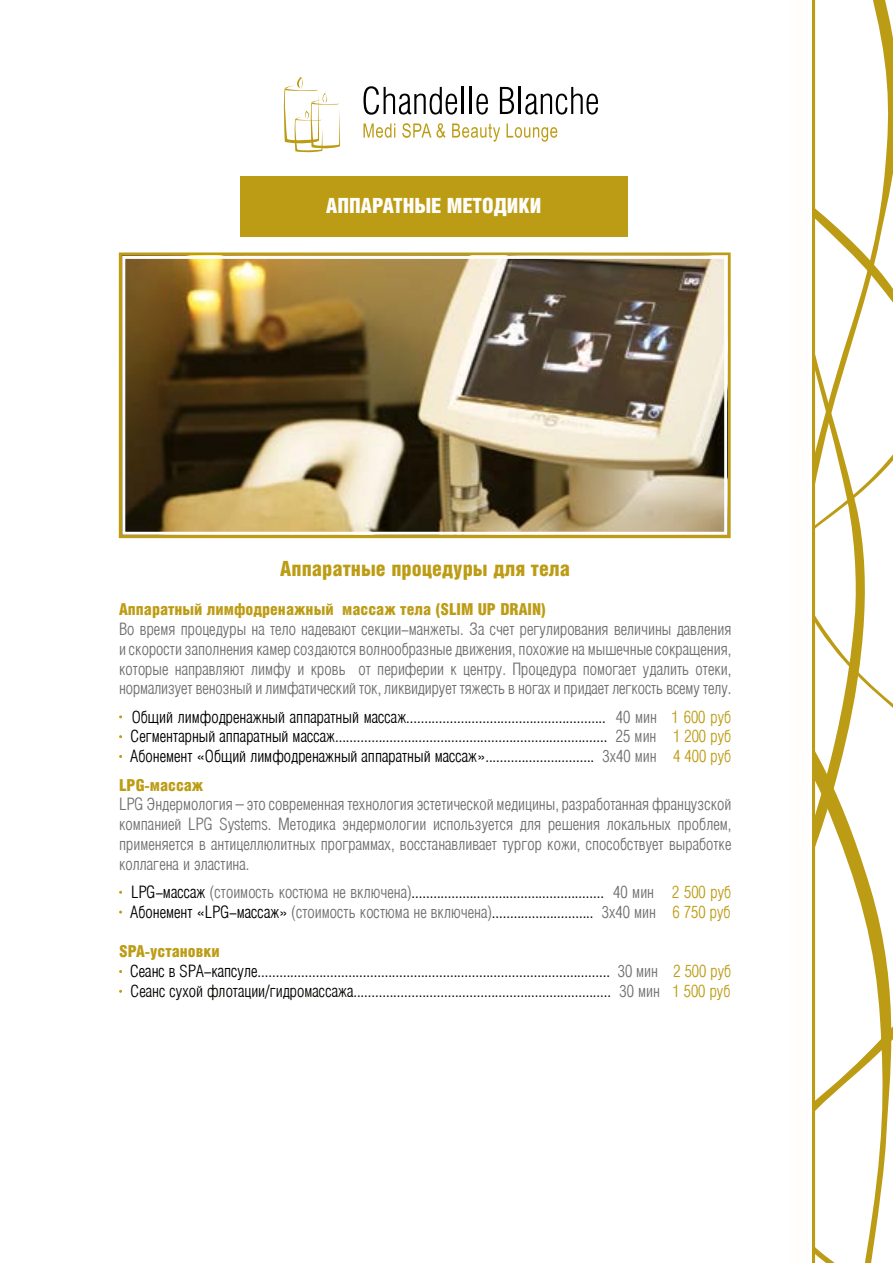
<style>
.page{position:relative;width:893px;height:1263px;background:#fff}
.page>*{position:absolute;margin:0;border:0;box-sizing:border-box;transform-origin:0 0}
.t1{font:21px "Helios Cond Black C";color:#bd9c15}
.t2{font:21px "Helios Cond Black C";color:#fffefd}
.t3{font:300 16.5px/19.8px "Helios Cond";color:#000}
.t4{font:300 16.5px/19.8px "Helios Cond";letter-spacing:-.005em;color:#707070;text-align:justify}
.t5{font:16.5px "Helios Cond Black C";color:#bd9c15}
.s1{color:#707070}
.s2{color:#bd9c15}
.s3{color:#080500}
</style>
<div class="page">
<svg style="left:815px;top:0;width:78px;height:564px"></svg>
<svg style="left:815px;top:564px;width:50px;height:76px"></svg>
<svg style="left:815px;top:640px;width:78px;height:623px"></svg>
<div style="left:809px;top:0;width:6px;height:1263px;background:#bd9c15"></div>
<div style="left:790px;top:0;width:22px;height:1263px;background:#fffefd"></div>
<svg style="left:283px;top:77px;width:57px;height:76px"></svg>
<svg style="left:363px;top:86px;width:94px;height:29px"></svg>
<hr style="left:462px;top:87px;width:2px;height:27px;background:#000">
<hr style="left:470px;top:87px;width:2px;height:27px;background:#000">
<svg style="left:476px;top:94px;width:12px;height:21px"></svg>
<svg style="left:500px;top:87px;width:14px;height:27px"></svg>
<hr style="left:519px;top:87px;width:2px;height:27px;background:#000">
<svg style="left:525px;top:87px;width:73px;height:28px"></svg>
<svg style="left:363px;top:123px;width:32px;height:15px"></svg>
<svg style="left:402px;top:123px;width:43px;height:15px"></svg>
<svg style="left:452px;top:123px;width:48px;height:19px"></svg>
<svg style="left:506px;top:123px;width:51px;height:19px"></svg>
<div style="left:240px;top:176px;width:387px;height:61px;background:#bd9c15"></div>
<div style="left:119px;top:252px;width:612px;height:286px;border:3px solid #bd9c15"></div>
<img style="left:126px;top:260px;width:597px;height:271px">
<div style="left:122px;top:256px;width:605px;height:279px;border:3px solid #fffefd"></div>
<p class="t2" style="left:326px;top:193px;width:217px">АППАРАТНЫЕ МЕТОДИКИ</p>
<p class="t1" style="left:280px;top:556px;width:291px">Аппаратные процедуры для тела</p>
<p class="t5" style="left:119px;top:600px;width:429px">Аппаратный лимфодренажный массаж тела (SLIM UP DRAIN)</p>
<p class="t4" style="left:119px;top:620px;width:614px">Во время процедуры на тело надевают секции-манжеты. За счет регулирования величины давления и скорости заполнения камер создаются волнообразные движения, похожие на мышечные сокращения, которые направляют лимфу и кровь от периферии к центру. Процедура помогает удалить отеки, нормализует венозный и лимфатический ток, ликвидирует тяжесть в ногах и придает легкость всему телу.</p>
<p class="t3" style="left:130px;top:707px;width:603px;text-align:justify">Общий лимфодренажный аппаратный массаж....................................................... <span class="s1">40 мин</span> <span class="s2">1 600 руб </span>Сегментарный аппаратный массаж........................................................................... <span class="s1">25 мин</span> <span class="s2">1 200 руб </span>Абонемент «Общий лимфодренажный аппаратный массаж».............................. <span class="s1">3x40 мин</span> <span class="s2">4 400 руб</span></p>
<p class="t5" style="left:119px;top:775px;width:86px">LPG-массаж</p>
<p class="t4" style="left:119px;top:795px;width:614px">LPG Эндермология ± это современная технология эстетической медицины, разработанная французской компанией LPG Systems. Методика эндермологии используется для решения локальных проблем, применяется в антицеллюлитных программах, восстанавливает тургор кожи, способствует выработке коллагена и эластина.</p>
<p class="t3" style="left:130px;top:883px;width:603px">LPG-массаж <span class="s1">(стоимость костюма не включена)</span>..................................................... <span class="s1">40 мин</span> <span class="s2">2 500 руб<br></span>Абонемент «LPG-массаж» <span class="s1">(стоимость костюма не включена)</span>............................ <span class="s1">3x40 мин</span> <span class="s2">6 750 руб</span></p>
<p class="t5" style="left:119px;top:942px;width:102px">SPA-установки</p>
<p class="t3" style="left:130px;top:962px;width:603px">Сеанс в SPA-капсуле................................................................................................. <span class="s1">30 мин</span> <span class="s2">2 500 руб<br></span><span class="s3">Сеанс сухой флотации/гидромассажа</span>....................................................................... <span class="s1">30 мин</span> <span class="s2">1 500 руб</span></p>
</div>
